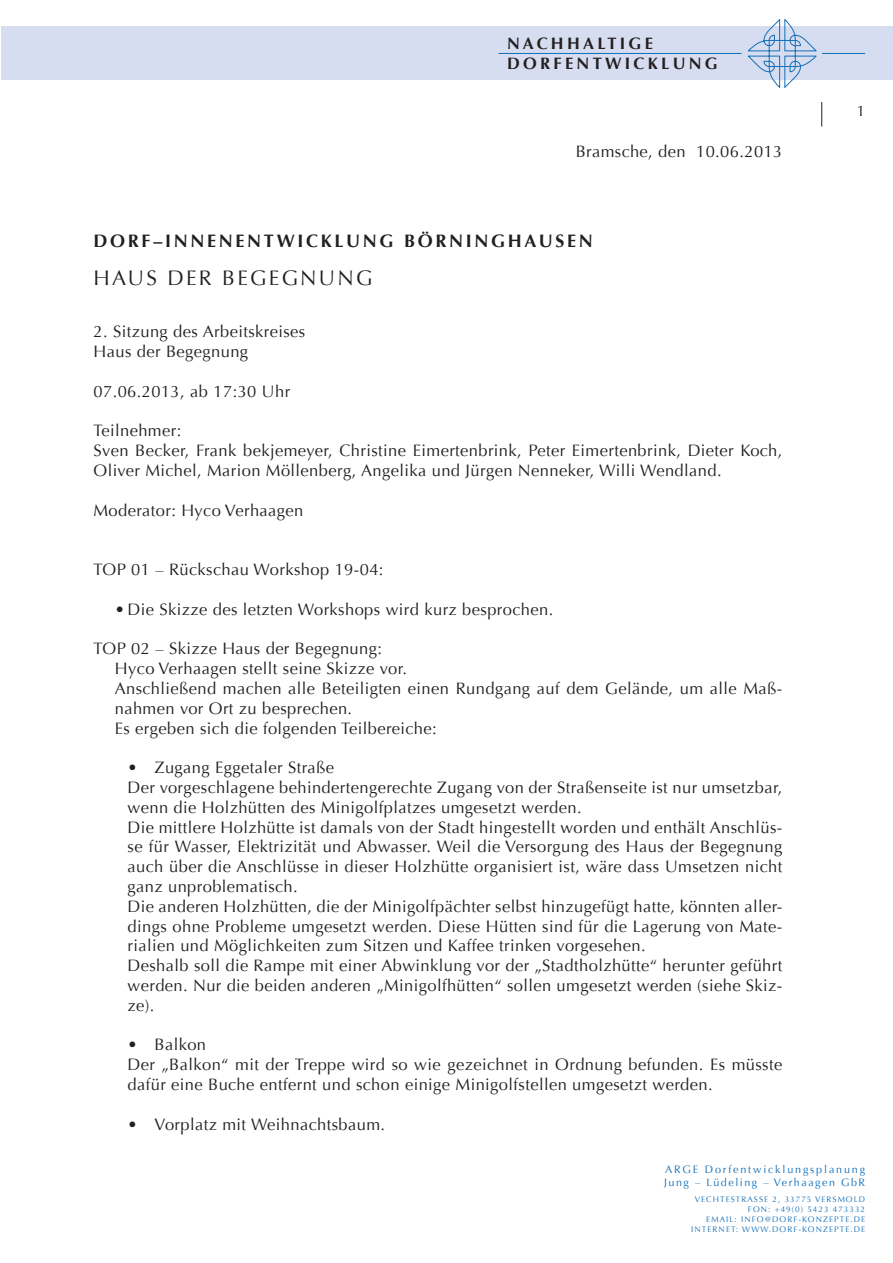
<style>
.page{position:relative;width:893px;height:1263px;background:#fff}
.page>*{position:absolute;margin:0;border:0;box-sizing:border-box;transform-origin:0 0}
.t1{font:21px "Optima";letter-spacing:.11em;color:#231f20}
.t2{font:700 18px "Optima";letter-spacing:.15em;color:#231f20}
.t3{font:16.5px/19.8px "Optima";letter-spacing:.025em;color:#231f20}
.t4{font:700 16.5px/19.8px "Optima";letter-spacing:.2em;color:#231f20}
.t5{font:15px "Optima";color:#231f20}
.t6{font:10.8px/12.9px "Optima";letter-spacing:.14em;color:#136fb8}
.t7{font:8.1px "Optima";letter-spacing:.13em;color:#136fb8}
</style>
<div class="page">
<svg style="left:821px;top:102px;width:1px;height:24px"></svg>
<div style="left:1px;top:27px;width:892px;height:53px;background:#d6ddf0"></div>
<svg style="left:746px;top:19px;width:72px;height:69px"></svg>
<hr style="left:499px;top:53px;width:243px;height:1px;background:#136fb8">
<hr style="left:822px;top:53px;width:43px;height:1px;background:#136fb8">
<p class="t4" style="left:507px;top:34px;width:212px">NACHHALTIGE<br>DORFEN TWICKLUN G</p>
<p class="t3" style="left:576px;top:142px;width:208px">Bramsche, den 10.06.2013</p>
<p class="t2" style="left:94px;top:231px;width:501px">DORF–INNENENTWICKLUNG BÖRNINGHAUSEN</p>
<p class="t1" style="left:94px;top:266px;width:281px">Haus der Begegnung</p>
<p class="t3" style="left:94px;top:322px;width:213px">2. Sitzung des Arbeitskreises<br>Haus der Begegnung</p>
<p class="t3" style="left:94px;top:382px;width:198px">07.06.2013, ab 17:30 U hr</p>
<p class="t3" style="left:94px;top:421px;width:690px">Teilnehmer:<br>Sven Becker, Frank bekjemeyer, Christine Eimertenbrink, Peter Eimertenbrink, Dieter Koch,<br>Oliver Michel, Marion Möllenberg, Angelika und Jürgen Nenneker, Willi Wendland.</p>
<p class="t3" style="left:94px;top:500px;width:211px">Moderator: Hyco Verhaagen</p>
<p class="t3" style="left:94px;top:560px;width:291px">TOP 01 – Rückschau Workshop 19-04:</p>
<p class="t3" style="left:115px;top:599px;width:440px">• Die Skizze des letzten Workshops wird kurz besprochen.</p>
<p class="t3" style="left:115px;top:639px;width:669px;text-indent:-21px">TOP 02 – Skizze Haus der Begegnung:<br>Hyco Verhaagen stellt seine Skizze vor.<br>Anschließend machen alle Beteiligten einen Rundgang auf dem Gelände, um alle Maß&shy;nahmen vor Ort zu besprechen.<br>Es ergeben sich die folgenden Teilbereiche:</p>
<p class="t3" style="left:128px;top:758px;width:656px">• Zugang Eggetaler Straße<br>Der vorgeschlagene behindertengerechte Zugang von der Straßenseite ist nur umsetzbar, wenn die Holzhütten des Minigolfplatzes umgesetzt werden.<br>Die mittlere Holzhütte ist damals von der Stadt hingestellt worden und enthält Anschlüs&shy;se für Wasser, Elektrizität und Abwasser. Weil die Versorgung des Haus der Begegnung auch über die Anschlüsse in dieser Holzhütte organisiert ist, wäre dass U msetzen nicht ganz unproblematisch.<br>Die anderen Holzhütten, die der Minigolfpächter selbst hinzugefügt hatte, könnten aller&shy;dings ohne Probleme umgesetzt werden. Diese Hütten sind für die Lagerung von Mate&shy;rialien und Möglichkeiten zum Sitzen und Kaffee trinken vorgesehen.<br>Deshalb soll die Rampe mit einer Abwinklung vor der „Stadtholzhütte“ herunter geführt werden. N ur die beiden anderen „Minigolfhütten“ sollen umgesetzt werden (siehe Skiz&shy;ze).</p>
<p class="t3" style="left:128px;top:1035px;width:656px">• Balkon<br>Der „Balkon“ mit der Treppe wird so wie gezeichnet in Ordnung befunden. Es müsste dafür eine Buche entfernt und schon einige Minigolfstellen umgesetzt werden.</p>
<p class="t3" style="left:128px;top:1114px;width:259px">• Vorplatz mit Weihnachtsbaum.</p>
<p class="t5" style="left:857px;top:102px;width:10px">1</p>
<p class="t6" style="left:664px;top:1163px;width:202px">ARGE Dorfentwicklungsplanung<br>Jung – Lüdeling – Verhaagen GbR</p>
<p class="t7" style="left:695px;top:1195px;width:53px">Vechte straSSe</p>
<p class="t7" style="left:772px;top:1195px;width:88px">2, 33775 Versmold</p>
<p class="t7" style="left:748px;top:1204px;width:119px">Fon: +49(0) 5423 473332</p>
<p class="t7" style="left:706px;top:1214px;width:154px">EMAIL: i nfo@dorf -konzepte .de</p>
<p class="t7" style="left:691px;top:1224px;width:169px">Internet: www.dorf -konzepte .de</p>
</div>
